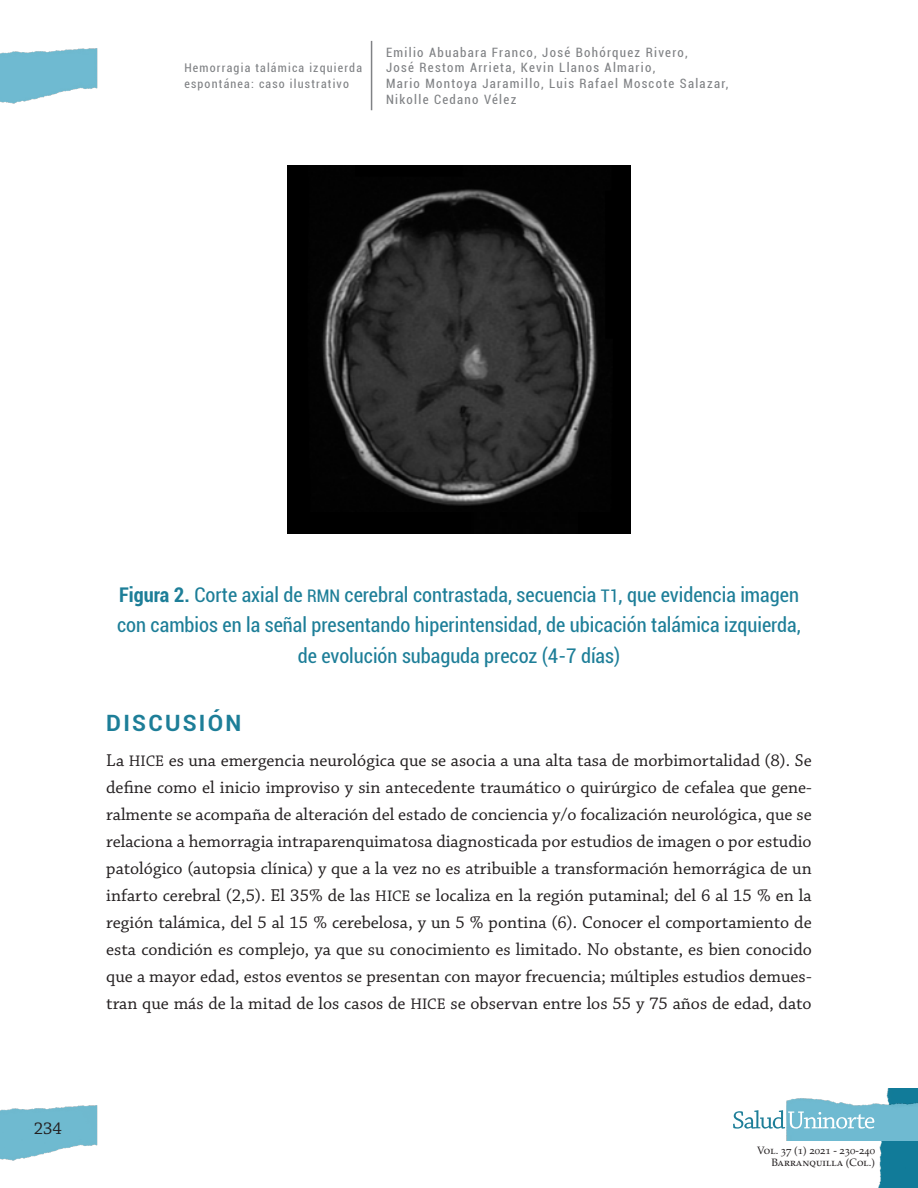
<style>
.page{position:relative;width:918px;height:1188px;background:#fff}
.page>*{position:absolute;margin:0;border:0;box-sizing:border-box;transform-origin:0 0}
.Titulo_1{font:700 22.5px "Roboto";letter-spacing:.1em;color:#1d7e98}
.Titulo_Figura{font:condensed 20.25px/30.3px "Roboto";color:#1d7e98;text-align:center}
.Parrafo{font:18px/27px "Chaparral Pro";color:#231f20;text-align:justify}
.t1{font:condensed 12.9px/15.9px "Roboto";letter-spacing:.1em;color:#808285}
.t2{font:condensed 12px/16.5px "Roboto";letter-spacing:.1em;color:#808285}
.t3{font:10.65px/12.8px "Palatino LT Std";color:#231f20;text-align:right}
.s1{font-weight:700}
.s2{font-size:17.4px}
.s3{font-size:16.05px}
</style>
<div class="page">
<img style="left:0;top:48px;width:98px;height:56px">
<img style="left:0;top:1105px;width:98px;height:56px">
<img style="left:878px;top:1088px;width:40px;height:100px">
<img style="left:787px;top:1097px;width:131px;height:44px">
<svg style="left:733px;top:1110px;width:141px;height:19px"></svg>
<hr style="left:371px;top:41px;width:1px;height:69px;background:#808285">
<img style="left:288px;top:166px;width:342px;height:367px">
<p class="t2" style="left:184px;top:59px;width:179px">Hemorragia talámica izquierda espontánea: caso ilustrativo</p>
<p class="t1" style="left:386px;top:44px;width:344px">Emilio Abuabara Franco, José Bohórquez Rivero,<br>José Restom Arrieta, Kevin Llanos Almario,<br>Mario Montoya Jaramillo, Luis Rafael Moscote Salazar, Nikolle Cedano Vélez</p>
<p class="Parrafo" style="left:34px;top:1115px;width:30px">234</p>
<p class="Titulo_Figura" style="left:117px;top:579px;width:685px"><span class="s1">Figura 2.</span> Corte axial de <span class="s2">RMN</span> cerebral contrastada, secuencia <span class="s2">T1</span>, que evidencia imagen con cambios en la señal presentando hiperintensidad, de ubicación talámica izquierda, de evolución subaguda precoz (4-7 días)</p>
<p class="Titulo_1" style="left:106px;top:707px;width:137px">DISCUSIÓN</p>
<p class="Parrafo" style="left:106px;top:748px;width:707px">La <span class="s3">HICE</span> es una emergencia neurológica que se asocia a una alta tasa de morbimortalidad (8). Se define como el inicio improviso y sin antecedente traumático o quirúrgico de cefalea que gene&shy;ralmente se acompaña de alteración del estado de conciencia y/o focalización neurológica, que se relaciona a hemorragia intraparenquimatosa diagnosticada por estudios de imagen o por estudio patológico (autopsia clínica) y que a la vez no es atribuible a transformación hemorrágica de un infarto cerebral (2,5). El 35% de las <span class="s3">HICE</span> se localiza en la región putaminal; del 6 al 15 % en la región talámica, del 5 al 15 % cerebelosa, y un 5 % pontina (6). Conocer el comportamiento de esta condición es complejo, ya que su conocimiento es limitado. No obstante, es bien conocido que a mayor edad, estos eventos se presentan con mayor frecuencia; múltiples estudios demues&shy;tran que más de la mitad de los casos de <span class="s3">HICE</span> se observan entre los 55 y 75 años de edad, dato</p>
<p class="t3" style="left:757px;top:1144px;width:119px">Vol. 37 (1) 2021 - 230-240<br>Barranquilla (Col.)</p>
</div>
